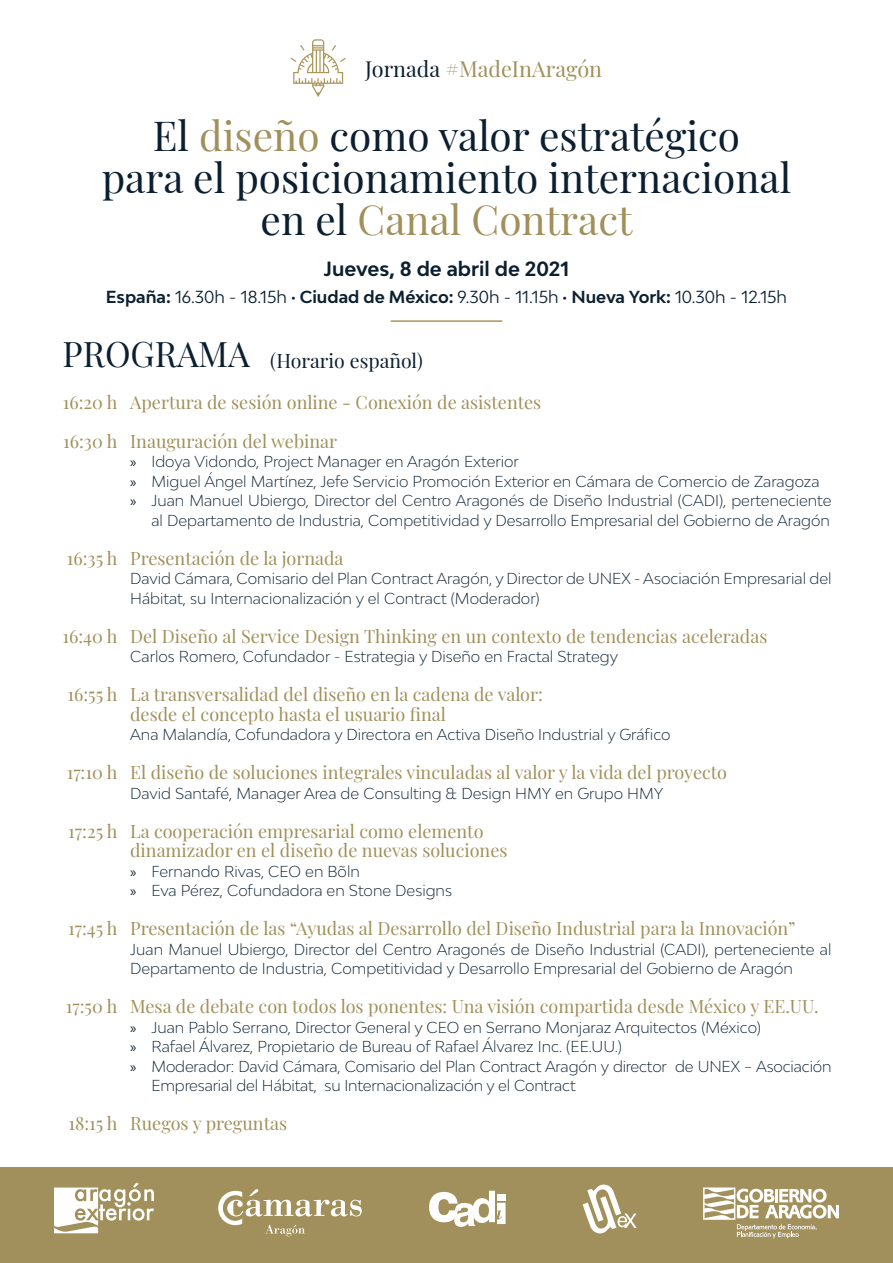
<style>
.page{position:relative;width:893px;height:1263px;background:#fff}
.page>*{position:absolute;margin:0;border:0;box-sizing:border-box;transform-origin:0 0}
.t1{font:40.5px/42px "Playfair Display";color:#0c1f30;text-align:center}
.t2{font:34.5px "Playfair Display";color:#0c1f30}
.t3{font:21.6px "Playfair Display";color:#a1905b}
.t4{font:700 19.5px "Bw Modelica";color:#0b1f2f}
.t5{font:19.5px "Playfair Display";color:#0c1f30}
.t6{font:18px "Playfair Display";color:#a1905b}
.t7{font:16.5px "Bw Modelica";color:#0b1f2f}
.t8{font:300 15px/19.5px "Bw Modelica";color:#0b1f2f}
.s1{color:#0b1f2f}
.s2{color:#a1905b}
.s3{font-weight:700}
.s4{font-family:"Myriad Pro";font-weight:400}
</style>
<div class="page">
<div style="left:0;top:1167px;width:893px;height:96px;background:#a1905b"></div>
<svg style="left:54px;top:1182px;width:100px;height:51px"></svg>
<svg style="left:218px;top:1189px;width:144px;height:47px"></svg>
<svg style="left:703px;top:1187px;width:136px;height:51px"></svg>
<svg style="left:583px;top:1184px;width:54px;height:50px"></svg>
<svg style="left:429px;top:1191px;width:77px;height:36px"></svg>
<svg style="left:291px;top:39px;width:55px;height:58px"></svg>
<hr style="left:391px;top:320px;width:111px;height:2px;background:#ab9659">
<p class="t3" style="left:365px;top:52px;width:238px"><span class="s1">Jornada</span> #MadeInAragón</p>
<p class="t1" style="left:102px;top:112px;width:691px">El <span class="s2">diseño</span> como valor estratégico<br>para el posicionamiento internacional en el <span class="s2">Canal Contract</span></p>
<p class="t4" style="left:324px;top:256px;width:247px">Jueves, 8 de abril de 2021</p>
<p class="t7" style="left:106px;top:287px;width:683px"><span class="s3">España:</span> 16.30h - 18.15h <span class="s3">· Ciudad de México:</span> 9.30h - 11.15h <span class="s3">· Nueva York:</span> 10.30h - 12.15h</p>
<p class="t2" style="left:63px;top:327px;width:189px">PROGRAMA</p>
<p class="t5" style="left:270px;top:345px;width:154px">(Horario español)</p>
<p class="t6" style="left:63px;top:388px;width:56px">16:20 h</p>
<p class="t6" style="left:63px;top:427px;width:56px">16:30 h</p>
<p class="t6" style="left:67px;top:544px;width:52px">16:35 h</p>
<p class="t6" style="left:62px;top:622px;width:56px">16:40 h</p>
<p class="t6" style="left:67px;top:680px;width:51px">16:55 h</p>
<p class="t6" style="left:67px;top:758px;width:52px">17:10 h</p>
<p class="t6" style="left:68px;top:817px;width:51px">17:25 h</p>
<p class="t6" style="left:68px;top:914px;width:51px">17:45 h</p>
<p class="t6" style="left:66px;top:992px;width:53px">17:50 h</p>
<p class="t6" style="left:68px;top:1109px;width:50px">18:15 h</p>
<p class="t6" style="left:130px;top:388px;width:413px">Apertura de sesión online - Conexión de asistentes</p>
<p class="t6" style="left:130px;top:427px;width:208px">Inauguración del webinar</p>
<p class="t8" style="left:130px;top:452px;width:390px"><span class="s4">»</span> Idoya Vidondo, Project Manager en Aragón Exterior</p>
<p class="t8" style="left:130px;top:471px;width:691px"><span class="s4">»</span> Miguel Ángel Martínez, Jefe Servicio Promoción Exterior en Cámara de Comercio de Zaragoza</p>
<p class="t8" style="left:130px;top:491px;width:703px;text-align:right"><span class="s4">»</span> Juan Manuel Ubiergo, Director del Centro Aragonés de Diseño Industrial (CADI), perteneciente al Departamento de Industria, Competitividad y Desarrollo Empresarial del Gobierno de Aragón</p>
<p class="t6" style="left:130px;top:544px;width:215px">Presentación de la jornada</p>
<p class="t8" style="left:130px;top:569px;width:703px">David Cámara, Comisario del Plan Contract Aragón, y Director de UNEX - Asociación Empresarial del<br>Hábitat, su Internacionalización y el Contract (Moderador)</p>
<p class="t6" style="left:130px;top:622px;width:639px">Del Diseño al Service Design Thinking en un contexto de tendencias aceleradas</p>
<p class="t8" style="left:130px;top:647px;width:489px">Carlos Romero, Cofundador - Estrategia y Diseño en Fractal Strategy</p>
<p class="t6" style="left:130px;top:680px;width:414px">La transversalidad del diseño en la cadena de valor:</p>
<p class="t6" style="left:130px;top:700px;width:317px">desde el concepto hasta el usuario final</p>
<p class="t8" style="left:130px;top:725px;width:542px">Ana Malandía, Cofundadora y Directora en Activa Diseño Industrial y Gráfico</p>
<p class="t6" style="left:130px;top:758px;width:598px">El diseño de soluciones integrales vinculadas al valor y la vida del proyecto</p>
<p class="t8" style="left:130px;top:783px;width:535px">David Santafé, Manager Area de Consulting &amp; Design HMY en Grupo HMY</p>
<p class="t6" style="left:130px;top:817px;width:355px">La cooperación empresarial como elemento</p>
<p class="t6" style="left:130px;top:836px;width:379px">dinamizador en el diseño de nuevas soluciones</p>
<p class="t8" style="left:130px;top:861px;width:231px"><span class="s4">»</span> Fernando Rivas, CEO en Bõln</p>
<p class="t8" style="left:130px;top:881px;width:323px"><span class="s4">»</span> Eva Pérez, Cofundadora en Stone Designs</p>
<p class="t6" style="left:130px;top:914px;width:667px">Presentación de las “Ayudas al Desarrollo del Diseño Industrial para la Innovación”</p>
<p class="t8" style="left:130px;top:939px;width:703px">Juan Manuel Ubiergo, Director del Centro Aragonés de Diseño Industrial (CADI), perteneciente al<br>Departamento de Industria, Competitividad y Desarrollo Empresarial del Gobierno de Aragón</p>
<p class="t6" style="left:130px;top:992px;width:690px">Mesa de debate con todos los ponentes: Una visión compartida desde México y EE.UU.</p>
<p class="t8" style="left:130px;top:1017px;width:632px"><span class="s4">»</span> Juan Pablo Serrano, Director General y CEO en Serrano Monjaraz Arquitectos (México)</p>
<p class="t8" style="left:130px;top:1037px;width:493px"><span class="s4">»</span> Rafael Álvarez, Propietario de Bureau of Rafael Álvarez Inc. (EE.UU.)</p>
<p class="t8" style="left:151px;top:1056px;width:682px;text-indent:-21px"><span class="s4">»</span> Moderador: David Cámara, Comisario del Plan Contract Aragón y director de UNEX – Asociación<br>Empresarial del Hábitat, su Internacionalización y el Contract</p>
<p class="t6" style="left:130px;top:1109px;width:158px">Ruegos y preguntas</p>
</div>
